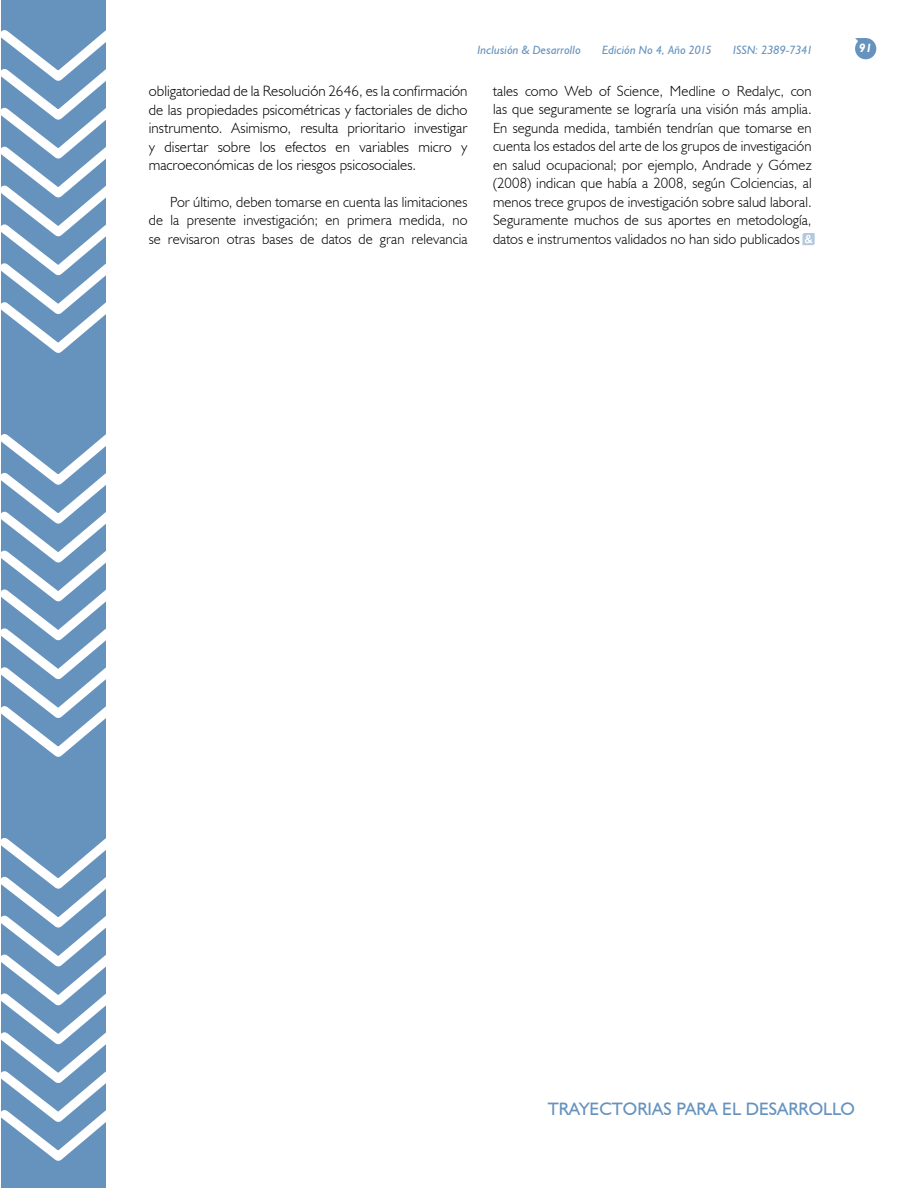
<style>
.page{position:relative;width:918px;height:1188px;background:#fff}
.page>*{position:absolute;margin:0;border:0;box-sizing:border-box;transform-origin:0 0}
.t1{font:18px "Humanist 521 BT";color:#6693be}
.t2{font:300 15px/18.6px "Humanist 521 BT";letter-spacing:.005em;color:#000;text-align:justify}
.t3{font:300 14.7px/18.5px "Humanist 521 BT";letter-spacing:.005em;color:#000;text-align:justify}
.t4{font:italic 12px "Humanist 521 BT";letter-spacing:.01em;color:#6693be}
.t5{font:italic 700 12px "Humanist 521 BT";color:#fff}
</style>
<div class="page">
<div style="left:855px;top:38px;width:21px;height:21px;background:#6693be;border-radius:50%"></div>
<svg style="left:855px;top:38px;width:7px;height:11px"></svg>
<div style="left:1px;top:0;width:105px;height:1188px;background:#6693be"></div>
<svg style="left:1px;top:30px;width:105px;height:323px"></svg>
<svg style="left:1px;top:434px;width:105px;height:323px"></svg>
<svg style="left:1px;top:838px;width:105px;height:323px"></svg>
<svg style="left:802px;top:233px;width:13px;height:12px"></svg>
<p class="t4" style="left:477px;top:42px;width:105px">Inclusión &amp; Desarrollo</p>
<p class="t4" style="left:602px;top:42px;width:111px">Edición No 4, Año 2015</p>
<p class="t4" style="left:733px;top:42px;width:81px">ISSN: 2389-7341</p>
<p class="t5" style="left:859px;top:40px;width:14px">91</p>
<p class="t2" style="left:149px;top:81px;width:320px">obligatoriedad de la Resolución 2646, es la confirmación de las propiedades psicométricas y factoriales de dicho instrumento. Asimismo, resulta prioritario investigar y disertar sobre los efectos en variables micro y macroeconómicas de los riesgos psicosociales.</p>
<p class="t3" style="left:149px;top:193px;width:320px;text-indent:21px">Por último, deben tomarse en cuenta las limitaciones de la presente investigación; en primera medida, no se revisaron otras bases de datos de gran relevancia</p>
<p class="t3" style="left:493px;top:81px;width:320px">tales como Web of Science, Medline o Redalyc, con las que seguramente se lograría una visión más amplia.<br>En segunda medida, también tendrían que tomarse en cuenta los estados del arte de los grupos de investigación en salud ocupacional; por ejemplo, Andrade y Gómez (2008) indican que había a 2008, según Colciencias, al menos trece grupos de investigación sobre salud laboral.<br>Seguramente muchos de sus aportes en metodología, datos e instrumentos validados no han sido publicados</p>
<p class="t1" style="left:548px;top:1098px;width:309px">TRAYECTORIAS PARA EL DESARROLLO</p>
</div>
